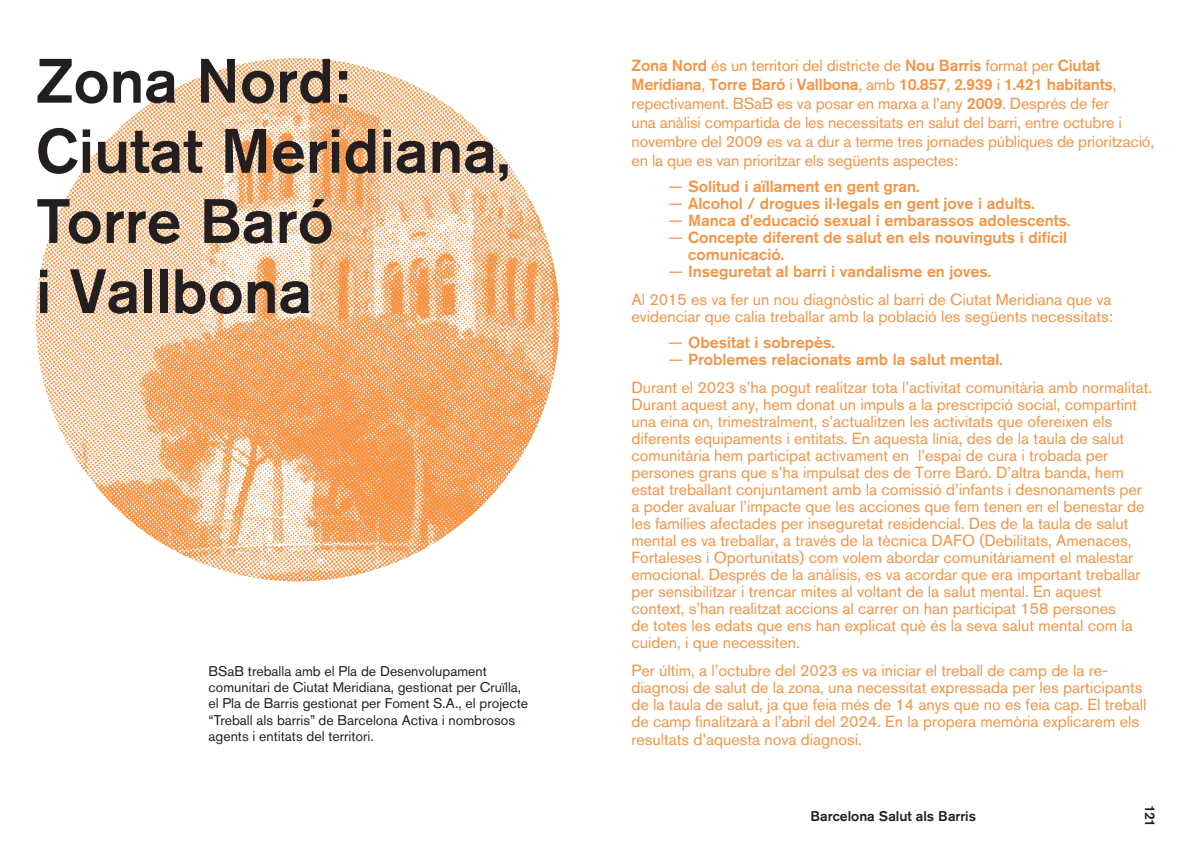
<style>
.page{position:relative;width:1191px;height:842px;background:#fff}
.page>*{position:absolute;margin:0;border:0;box-sizing:border-box;transform-origin:0 0}
.t1{font:500 62px/70.1px "Akzidenz Grotesk BQ";color:#231f20}
.t2{font:16px/17px "Akzidenz Grotesk BQ";color:#f69344}
.t3{font:500 16px/17px "Akzidenz Grotesk BQ";color:#f69344}
.t4{font:14px/16px "Akzidenz Grotesk BQ";color:#231f20}
.t5{font:500 14px "Akzidenz Grotesk BQ";letter-spacing:-.005em;color:#231f20}
.s1{font-weight:500}
.s2{font-weight:400}
</style>
<div class="page">
<img style="left:36px;top:58px;width:523px;height:523px;border-radius:262px">
<p class="t1" style="left:36px;top:45px;width:475px">Zona Nord:<br>Ciutat Meridiana,<br>Torre Baró<br>i Vallbona</p>
<p class="t2" style="left:631px;top:56px;width:524px;line-height:19.1px"><span class="s1">Zona Nord</span> és un territori del districte de <span class="s1">Nou Barris</span> format per <span class="s1">Ciutat Meridiana</span>, <span class="s1">Torre Baró</span> i <span class="s1">Vallbona</span>, amb <span class="s1">10.857</span>, <span class="s1">2.939</span> i <span class="s1">1.421 habitants</span>, repectivament. BSaB es va posar en marxa a l’any <span class="s1">2009</span>. Després de fer<br>una anàlisi compartida de les necessitats en salut del barri, entre octubre i novembre del 2009 es va a dur a terme tres jornades públiques de priorització, en la que es van prioritzar els següents aspectes:</p>
<p class="t3" style="left:668px;top:177px;width:253px"><span class="s2">—</span> Solitud i aïllament en gent gran.</p>
<p class="t3" style="left:668px;top:194px;width:368px"><span class="s2">—</span> Alcohol / drogues il·legals en gent jove i adults.</p>
<p class="t3" style="left:668px;top:211px;width:403px"><span class="s2">—</span> Manca d’educació sexual i embarassos adolescents.</p>
<p class="t3" style="left:688px;top:228px;width:380px;text-indent:-20px"><span class="s2">—</span> Concepte diferent de salut en els nouvinguts i difícil comunicació.</p>
<p class="t2" style="left:631px;top:257px;width:481px;line-height:28.3px;text-indent:37px">— <span class="s1">Inseguretat al barri i vandalisme en joves.<br></span>Al 2015 es va fer un nou diagnòstic al barri de Ciutat Meridiana que va</p>
<p class="t2" style="left:631px;top:308px;width:483px">evidenciar que calia treballar amb la població les següents necessitats:</p>
<p class="t3" style="left:668px;top:333px;width:168px"><span class="s2">—</span> Obesitat i sobrepès.</p>
<p class="t2" style="left:631px;top:345px;width:522px;line-height:28.3px;text-indent:37px">— <span class="s1">Problemes relacionats amb la salut mental.<br></span>Durant el 2023 s’ha pogut realitzar tota l’activitat comunitària amb normalitat.</p>
<p class="t2" style="left:631px;top:396px;width:514px">Durant aquest any, hem donat un impuls a la prescripció social, compartint una eina on, trimestralment, s’actualitzen les activitats que ofereixen els diferents equipaments i entitats. En aquesta línia, des de la taula de salut comunitària hem participat activament en l’espai de cura i trobada per persones grans que s’ha impulsat des de Torre Baró. D’altra banda, hem estat treballant conjuntament amb la comissió d’infants i desnonaments per a poder avaluar l’impacte que les acciones que fem tenen en el benestar de les famílies afectades per inseguretat residencial. Des de la taula de salut mental es va treballar, a través de la tècnica DAFO (Debilitats, Amenaces, Fortaleses i Oportunitats) com volem abordar comunitàriament el malestar emocional. Després de la anàlisis, es va acordar que era important treballar per sensibilitzar i trencar mites al voltant de la salut mental. En aquest context, s’han realitzat accions al carrer on han participat 158 persones<br>de totes les edats que ens han explicat què és la seva salut mental com la cuiden, i que necessiten.</p>
<p class="t2" style="left:631px;top:662px;width:516px">Per últim, a l’octubre del 2023 es va iniciar el treball de camp de la re&shy;diagnosi de salut de la zona, una necessitat expressada per les participants de la taula de salut, ja que feia més de 14 anys que no es feia cap. El treball de camp finalitzarà a l’abril del 2024. En la propera memòria explicarem els resultats d’aquesta nova diagnosi.</p>
<p class="t4" style="left:208px;top:663px;width:321px">BSaB treballa amb el Pla de Desenvolupament comunitari de Ciutat Meridiana, gestionat per Cruïlla, el Pla de Barris gestionat per Foment S.A., el projecte “Treball als barris” de Barcelona Activa i nombrosos agents i entitats del territori.</p>
<p class="t5" style="left:810px;top:807px;width:167px">Barcelona Salut als Barris</p>
<p class="t5" style="left:1158px;top:804px;width:24px;rotate:90deg">121</p>
</div>
